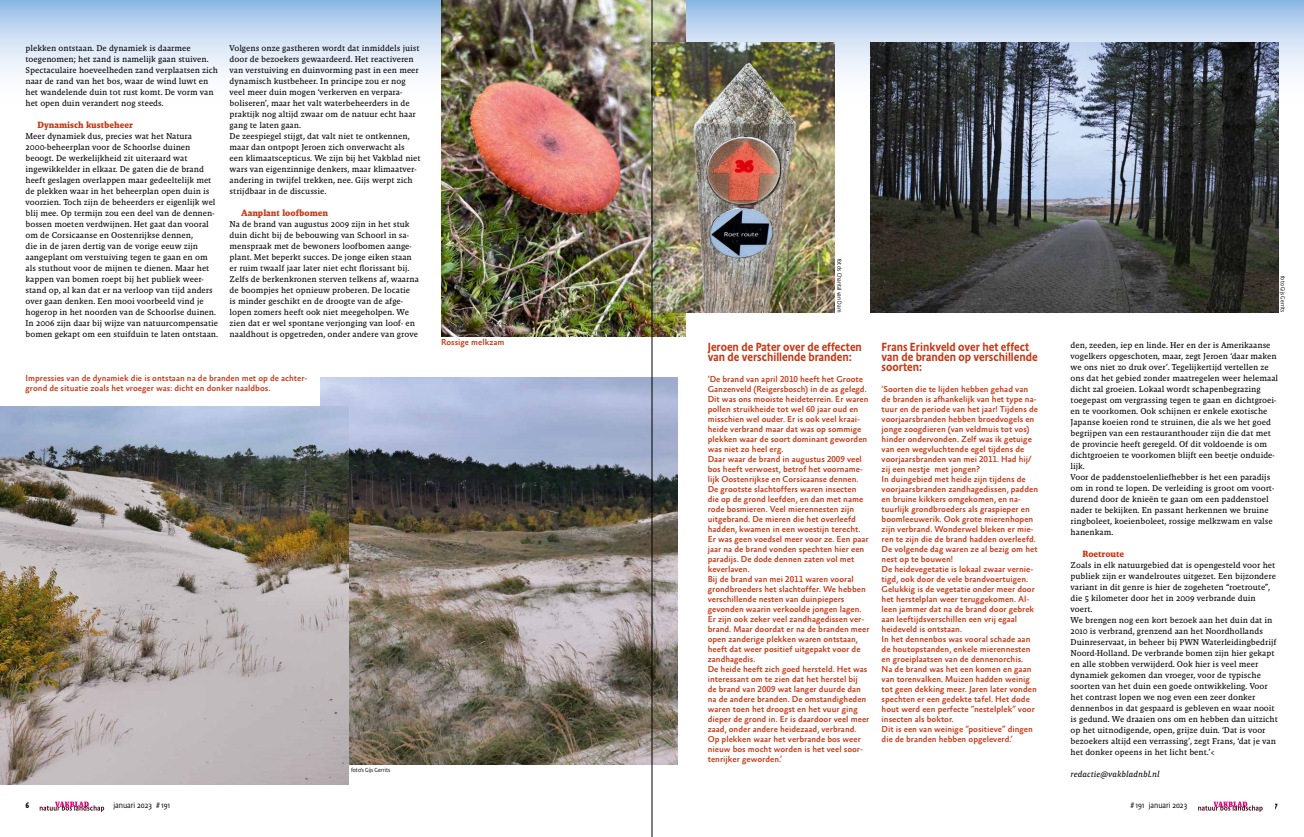
<style>
.page{position:relative;width:1304px;height:837px;background:#fff}
.page>*{position:absolute;margin:0;border:0;box-sizing:border-box;transform-origin:0 0}
.t1{font:500 12px/10px "Absara Sans Headline Pro";color:#c73815}
.t2{font:700 9.2px "Malaga OT";color:#c73815}
.t3{font:500 8.8px/10px "Absara Sans Offc Pro";color:#c73815}
.t4{font:8.6px/11px "Malaga OT";color:#000}
.t5{font:italic 8.6px "Malaga OT";color:#000}
.t6{font:300 8.3px "Absara Sans Headline Pro";color:#000}
.t7{font:500 8.3px "Absara Sans Headline Pro";color:#000}
.t8{font:300 6px "Absara Sans Headline Pro";color:#000}
</style>
<div class="page">
<img style="left:870px;top:134px;width:408px;height:178px">
<svg style="left:0;top:0;width:1304px;height:134px"></svg>
<img style="left:321px;top:377px;width:356px;height:387px">
<img style="left:0;top:406px;width:349px;height:378px">
<img style="left:441px;top:0;width:244px;height:336px">
<img style="left:653px;top:43px;width:182px;height:269px">
<svg style="left:40px;top:801px;width:64px;height:10px"></svg>
<svg style="left:1198px;top:801px;width:65px;height:10px"></svg>
<hr style="left:652px;top:0;width:1px;height:836px;background:#000">
<p class="t4" style="left:26px;top:42px;width:194px">plekken ontstaan. De dynamiek is daarmee toegenomen; het zand is namelijk gaan stuiven.<br>Spectaculaire hoeveelheden zand verplaatsen zich naar de rand van het bos, waar de wind luwt en het wandelende duin tot rust komt. De vorm van het open duin verandert nog steeds.</p>
<p class="t2" style="left:38px;top:119px;width:97px">Dynamisch kustbeheer</p>
<p class="t4" style="left:26px;top:130px;width:194px">Meer dynamiek dus, precies wat het Natura 2000-beheerplan voor de Schoorlse duinen beoogt. De werkelijkheid zit uiteraard wat ingewikkelder in elkaar. De gaten die de brand heeft geslagen overlappen maar gedeeltelijk met de plekken waar in het beheerplan open duin is voorzien. Toch zijn de beheerders er eigenlijk wel blij mee. Op termijn zou een deel van de dennen&shy;bossen moeten verdwijnen. Het gaat dan vooral om de Corsicaanse en Oostenrijkse dennen,<br>die in de jaren dertig van de vorige eeuw zijn aangeplant om verstuiving tegen te gaan en om als stuthout voor de mijnen te dienen. Maar het kappen van bomen roept bij het publiek weer&shy;stand op, al kan dat er na verloop van tijd anders over gaan denken. Een mooi voorbeeld vind je hogerop in het noorden van de Schoorlse duinen.<br>In 2006 zijn daar bij wijze van natuurcompensatie bomen gekapt om een stuifduin te laten ontstaan.</p>
<p class="t4" style="left:230px;top:42px;width:193px">Volgens onze gastheren wordt dat inmiddels juist door de bezoekers gewaardeerd. Het reactiveren van verstuiving en duinvorming past in een meer dynamisch kustbeheer. In principe zou er nog veel meer duin mogen ‘verkerven en verpara&shy;boliseren’, maar het valt waterbeheerders in de praktijk nog altijd zwaar om de natuur echt haar gang te laten gaan.<br>De zeespiegel stijgt, dat valt niet te ontkennen, maar dan ontpopt Jeroen zich onverwacht als een klimaatscepticus. We zijn bij het Vakblad niet wars van eigenzinnige denkers, maar klimaatver&shy;andering in twijfel trekken, nee. Gijs werpt zich strijdbaar in de discussie.</p>
<p class="t2" style="left:242px;top:207px;width:88px">Aanplant loofbomen</p>
<p class="t4" style="left:230px;top:218px;width:191px">Na de brand van augustus 2009 zijn in het stuk duin dicht bij de bebouwing van Schoorl in sa&shy;menspraak met de bewoners loofbomen aange&shy;plant. Met beperkt succes. De jonge eiken staan er ruim twaalf jaar later niet echt florissant bij.<br>Zelfs de berkenkronen sterven telkens af, waarna de boompjes het opnieuw proberen. De locatie<br>is minder geschikt en de droogte van de afge&shy;lopen zomers heeft ook niet meegeholpen. We zien dat er wel spontane verjonging van loof- en naaldhout is opgetreden, onder andere van grove</p>
<p class="t3" style="left:26px;top:373px;width:283px">Impressies van de dynamiek die is ontstaan na de branden met op de achter&shy;grond de situatie zoals het vroeger was: dicht en donker naaldbos.</p>
<p class="t3" style="left:441px;top:337px;width:65px">Rossige melkzam</p>
<p class="t8" style="left:351px;top:766px;width:41px">foto’s Gijs Gerrits</p>
<p class="t8" style="left:843px;top:258px;width:55px;rotate:90deg">foto’s Chantal van Dam</p>
<h1 class="t1" style="left:708px;top:342px;width:156px">Jeroen de Pater over de effecten van de verschillende branden:</h1>
<p class="t3" style="left:708px;top:374px;width:163px">‘De brand van april 2010 heeft het Groote Ganzenveld (Reigersbosch) in de as gelegd.<br>Dit was ons mooiste heideterrein. Er waren pollen struikheide tot wel 60 jaar oud en misschien wel ouder. Er is ook veel kraai&shy;heide verbrand maar dat was op sommige plekken waar de soort dominant geworden was niet zo heel erg.<br>Daar waar de brand in augustus 2009 veel bos heeft verwoest, betrof het voorname&shy;lijk Oostenrijkse en Corsicaanse dennen.<br>De grootste slachtoffers waren insecten die op de grond leefden, en dan met name rode bosmieren. Veel mierennesten zijn uitgebrand. De mieren die het overleefd hadden, kwamen in een woestijn terecht.<br>Er was geen voedsel meer voor ze. Een paar jaar na de brand vonden spechten hier een paradijs. De dode dennen zaten vol met keverlaven.<br>Bij de brand van mei 2011 waren vooral grondbroeders het slachtoffer. We hebben verschillende nesten van duinpiepers gevonden waarin verkoolde jongen lagen.<br>Er zijn ook zeker veel zandhagedissen ver&shy;brand. Maar doordat er na de branden meer open zanderige plekken waren ontstaan, heeft dat weer positief uitgepakt voor de zandhagedis.<br>De heide heeft zich goed hersteld. Het was interessant om te zien dat het herstel bij<br>de brand van 2009 wat langer duurde dan na de andere branden. De omstandigheden waren toen het droogst en het vuur ging dieper de grond in. Er is daardoor veel meer zaad, onder andere heidezaad, verbrand.<br>Op plekken waar het verbrande bos weer nieuw bos mocht worden is het veel soor&shy;tenrijker geworden.’</p>
<h1 class="t1" style="left:882px;top:342px;width:158px">Frans Erinkveld over het effect van de branden op verschillende soorten:</h1>
<p class="t3" style="left:882px;top:384px;width:158px">‘Soorten die te lijden hebben gehad van de branden is afhankelijk van het type na&shy;tuur en de periode van het jaar! Tijdens de voorjaarsbranden hebben broedvogels en jonge zoogdieren (van veldmuis tot vos) hinder ondervonden. Zelf was ik getuige van een wegvluchtende egel tijdens de voorjaarsbranden van mei 2011. Had hij/ zij een nestje met jongen?<br>In duingebied met heide zijn tijdens de voorjaarsbranden zandhagedissen, padden en bruine kikkers omgekomen, en na&shy;tuurlijk grondbroeders als graspieper en boomleeuwerik. Ook grote mierenhopen zijn verbrand. Wonderwel bleken er mie&shy;ren te zijn die de brand hadden overleefd.<br>De volgende dag waren ze al bezig om het nest op te bouwen!<br>De heidevegetatie is lokaal zwaar vernie&shy;tigd, ook door de vele brandvoertuigen.<br>Gelukkig is de vegetatie onder meer door het herstelplan weer teruggekomen. Al&shy;leen jammer dat na de brand door gebrek aan leeftijdsverschillen een vrij egaal heideveld is ontstaan.<br>In het dennenbos was vooral schade aan de houtopstanden, enkele mierennesten en groeiplaatsen van de dennenorchis.<br>Na de brand was het een komen en gaan van torenvalken. Muizen hadden weinig tot geen dekking meer. Jaren later vonden spechten er een gedekte tafel. Het dode hout werd een perfecte “nestelplek” voor insecten als boktor.<br>Dit is een van weinige “positieve” dingen die de branden hebben opgeleverd.’</p>
<p class="t8" style="left:1286px;top:275px;width:38px;rotate:90deg">foto Gijs Gerrits</p>
<p class="t4" style="left:1071px;top:339px;width:209px">den, zeeden, iep en linde. Her en der is Amerikaanse vogelkers opgeschoten, maar, zegt Jeroen ‘daar maken we ons niet zo druk over’. Tegelijkertijd vertellen ze ons dat het gebied zonder maatregelen weer helemaal dicht zal groeien. Lokaal wordt schapenbegrazing toegepast om vergrassing tegen te gaan en dichtgroei&shy;en te voorkomen. Ook schijnen er enkele exotische Japanse koeien rond te struinen, die als we het goed begrijpen van een restauranthouder zijn die dat met de provincie heeft geregeld. Of dit voldoende is om dichtgroeien te voorkomen blijft een beetje onduide&shy;lijk.<br>Voor de paddenstoelenliefhebber is het een paradijs om in rond te lopen. De verleiding is groot om voort&shy;durend door de knieën te gaan om een paddenstoel nader te bekijken. En passant herkennen we bruine ringboleet, koeienboleet, rossige melkzwam en valse hanenkam.</p>
<p class="t2" style="left:1083px;top:548px;width:43px">Roetroute</p>
<p class="t4" style="left:1071px;top:559px;width:209px">Zoals in elk natuurgebied dat is opengesteld voor het publiek zijn er wandelroutes uitgezet. Een bijzondere variant in dit genre is hier de zogeheten “roetroute”, die 5 kilometer door het in 2009 verbrande duin voert.<br>We brengen nog een kort bezoek aan het duin dat in 2010 is verbrand, grenzend aan het Noordhollands Duinreservaat, in beheer bij PWN Waterleidingbedrijf Noord-Holland. De verbrande bomen zijn hier gekapt en alle stobben verwijderd. Ook hier is veel meer dynamiek gekomen dan vroeger, voor de typische soorten van het duin een goede ontwikkeling. Voor het contrast lopen we nog even een zeer donker dennenbos in dat gespaard is gebleven en waar nooit is gedund. We draaien ons om en hebben dan uitzicht op het uitnodigende, open, grijze duin. ‘Dat is voor bezoekers altijd een verrassing’, zegt Frans, ‘dat je van het donker opeens in het licht bent.’&lt;</p>
<p class="t5" style="left:1071px;top:769px;width:91px">redactie@vakbladnbl.nl</p>
<p class="t7" style="left:26px;top:799px;width:5px">6</p>
<p class="t6" style="left:113px;top:799px;width:58px">januari 2023 # 191</p>
<p class="t6" style="left:1130px;top:799px;width:58px"># 191 januari 2023</p>
<p class="t7" style="left:1275px;top:799px;width:5px">7</p>
</div>
